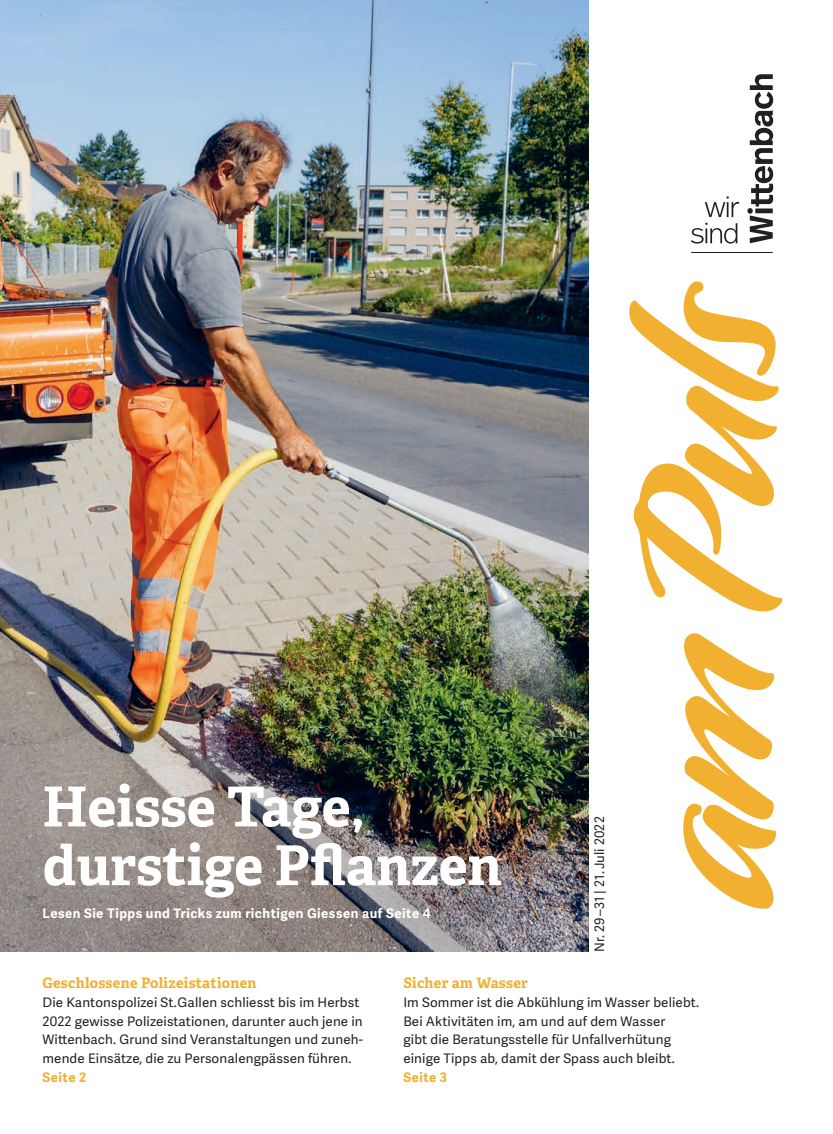
<style>
.page{position:relative;width:833px;height:1134px;background:#fff}
.page>*{position:absolute;margin:0;border:0;box-sizing:border-box;transform-origin:0 0}
._00_Titelseite_Haupt{font:700 55px/58.8px "Adelle";color:#fff}
._00_Titelseite_Unter{font:700 14.38px "Adelle";letter-spacing:.02em;color:#f1b02f}
._00_Titelseite_Grund{font:13.12px/18.8px "Adelle Sans";letter-spacing:.01em;color:#231f20}
._00_Titelseite_Seite{font:700 13.12px "Adelle Sans";letter-spacing:.035em;color:#fff}
._00_Titelseite_Ausga{font:13.12px "Adelle Sans";letter-spacing:.01em;color:#231f20}
._00_Titelseite_Seite-2{font:700 13.12px "Adelle Sans";letter-spacing:.035em;color:#f1b02f}
</style>
<div class="page">
<img style="left:0;top:0;width:589px;height:952px">
<svg style="left:629px;top:281px;width:154px;height:628px"></svg>
<hr style="left:691px;top:252px;width:81px;height:1px;background:#231f20">
<svg style="left:747px;top:74px;width:26px;height:169px"></svg>
<svg style="left:691px;top:223px;width:46px;height:21px"></svg>
<svg style="left:705px;top:196px;width:34px;height:21px"></svg>
<p class="_00_Titelseite_Haupt" style="left:43px;top:778px;width:461px">Heisse Tage, durstige Pflanzen</p>
<p class="_00_Titelseite_Seite" style="left:43px;top:905px;width:389px">Lesen Sie Tipps und Tricks zum richtigen Giessen auf Seite 4</p>
<p class="_00_Titelseite_Ausga" style="left:592px;top:952px;width:137px;rotate:-90deg">Nr. 29–31 | 21. Juli 2022</p>
<p class="_00_Titelseite_Unter" style="left:43px;top:974px;width:215px">Geschlossene Polizeistationen</p>
<p class="_00_Titelseite_Grund" style="left:43px;top:993px;width:322px">Die Kantonspolizei St.Gallen schliesst bis im Herbst 2022 gewisse Polizeistationen, darunter auch jene in Wittenbach. Grund sind Veranstaltungen und zuneh&shy;mende Einsätze, die zu Personalengpässen führen.</p>
<p class="_00_Titelseite_Seite-2" style="left:43px;top:1069px;width:45px">Seite 2</p>
<p class="_00_Titelseite_Unter" style="left:403px;top:974px;width:126px">Sicher am Wasser</p>
<p class="_00_Titelseite_Grund" style="left:403px;top:993px;width:297px">Im Sommer ist die Abkühlung im Wasser beliebt.<br>Bei Aktivitäten im, am und auf dem Wasser<br>gibt die Beratungsstelle für Unfallverhütung einige Tipps ab, damit der Spass auch bleibt.</p>
<p class="_00_Titelseite_Seite-2" style="left:403px;top:1069px;width:45px">Seite 3</p>
</div>
